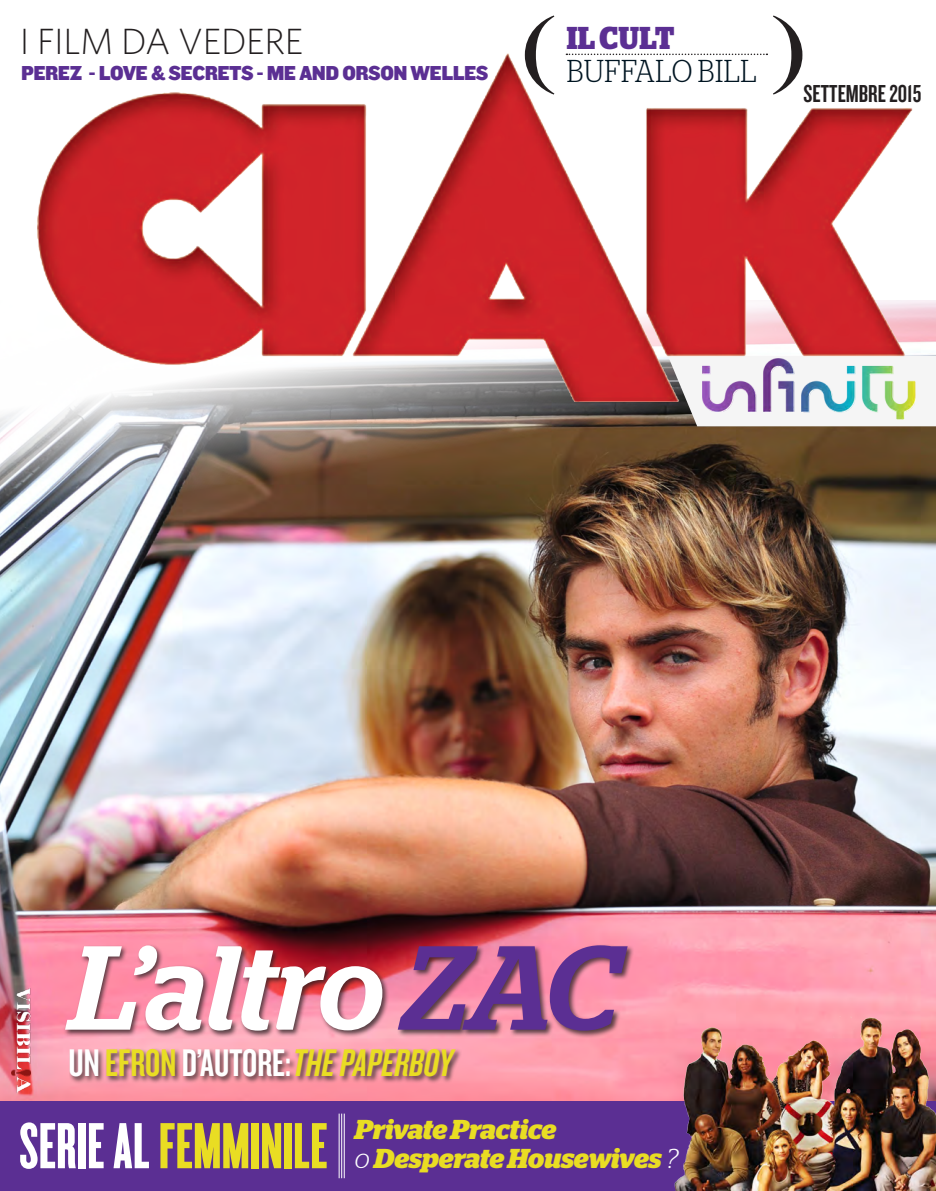
<style>
.page{position:relative;width:936px;height:1191px;background:#fff}
.page>*{position:absolute;margin:0;border:0;box-sizing:border-box;transform-origin:0 0}
.t1{font:italic 500 119.1px "Stag";letter-spacing:-.01em;color:#fff}
.t2{font:700 85.05px "Chronicle Display";color:#231f20}
.TRAILER_titoli_44{font:67.65px "Cyclone Layers Background";letter-spacing:.005em;color:#e9dd23}
.t3{font:40.05px "Knockout 48 Featherweight";color:#fff}
.t4{font:300 36.6px "Whitney";letter-spacing:-.01em;color:#231f20}
.t5{font:300 31.65px "Stag";letter-spacing:.02em;color:#001522;scale:.9 1}
.t6{font:700 31.65px "Stag";letter-spacing:.02em;color:#5b2f93;scale:.9 1}
.t7{font:italic 700 27.3px/28.5px "Stag";letter-spacing:-.01em;color:#e9dd23}
.t8{font:25.5px "Knockout 48 Featherweight";color:#231f20}
.t9{font:21px "Knockout 72 Full Cruiserwt";letter-spacing:-.03em;color:#5b2f93;scale:.87 1}
.s1{color:#5b2f93}
.s2{color:#e9dd23}
.s3{font-style:italic;color:#e9dd23}
.s4{color:#fff}
.s5{font-weight:300;color:#fff}
</style>
<div class="page">
<img style="left:0;top:300px;width:935px;height:801px">
<div style="left:0;top:1101px;width:935px;height:90px;background:#5b2f93"></div>
<div style="left:69px;top:1047px;width:394px;height:36px;background:#231f20;opacity:.75"></div>
<img style="left:12px;top:987px;width:18px;height:107px">
<div style="left:64px;top:943px;width:570px;height:94px;background:#231f20;opacity:.75"></div>
<svg style="left:917px;top:356px;width:18px;height:70px"></svg>
<hr style="left:339px;top:1113px;width:1px;height:65px;background:#fff">
<hr style="left:341px;top:1113px;width:1px;height:65px;background:#fff">
<hr style="left:344px;top:1113px;width:1px;height:65px;background:#fff">
<img style="left:28px;top:53px;width:889px;height:408px">
<img style="left:670px;top:1088px;width:265px;height:103px">
<img style="left:670px;top:1016px;width:265px;height:72px">
<svg style="left:556px;top:53px;width:246px;height:41px"></svg>
<p class="t4" style="left:20px;top:16px;width:285px">I FILM DA VEDERE</p>
<p class="t9" style="left:21px;top:59px;width:538px">PEREZ - LOVE &amp; SECRETS - ME AND ORSON WELLES</p>
<p class="t2" style="left:519px;top:-18px;width:34px">(</p>
<p class="t6" style="left:566px;top:20px;width:121px">IL CULT</p>
<p class="t5" style="left:566px;top:53px;width:212px">BUFFALO BILL</p>
<p class="t8" style="left:803px;top:77px;width:119px">SETTEMBRE 2015</p>
<p class="t1" style="left:71px;top:917px;width:549px">L’altro <span class="s1">ZAC</span></p>
<p class="t3" style="left:69px;top:1037px;width:392px">UN <span class="s2">EFRON</span> D’AUTORE:<span class="s3">THEPAPERBOY</span></p>
<p class="TRAILER_titoli_44" style="left:20px;top:1099px;width:309px"><span class="s4">SERIE AL</span> FEMMINILE</p>
<p class="t7" style="left:354px;top:1115px;width:325px">Private Practice<br><span class="s5">o</span> Desperate Housewives <span class="s5">?</span></p>
</div>
